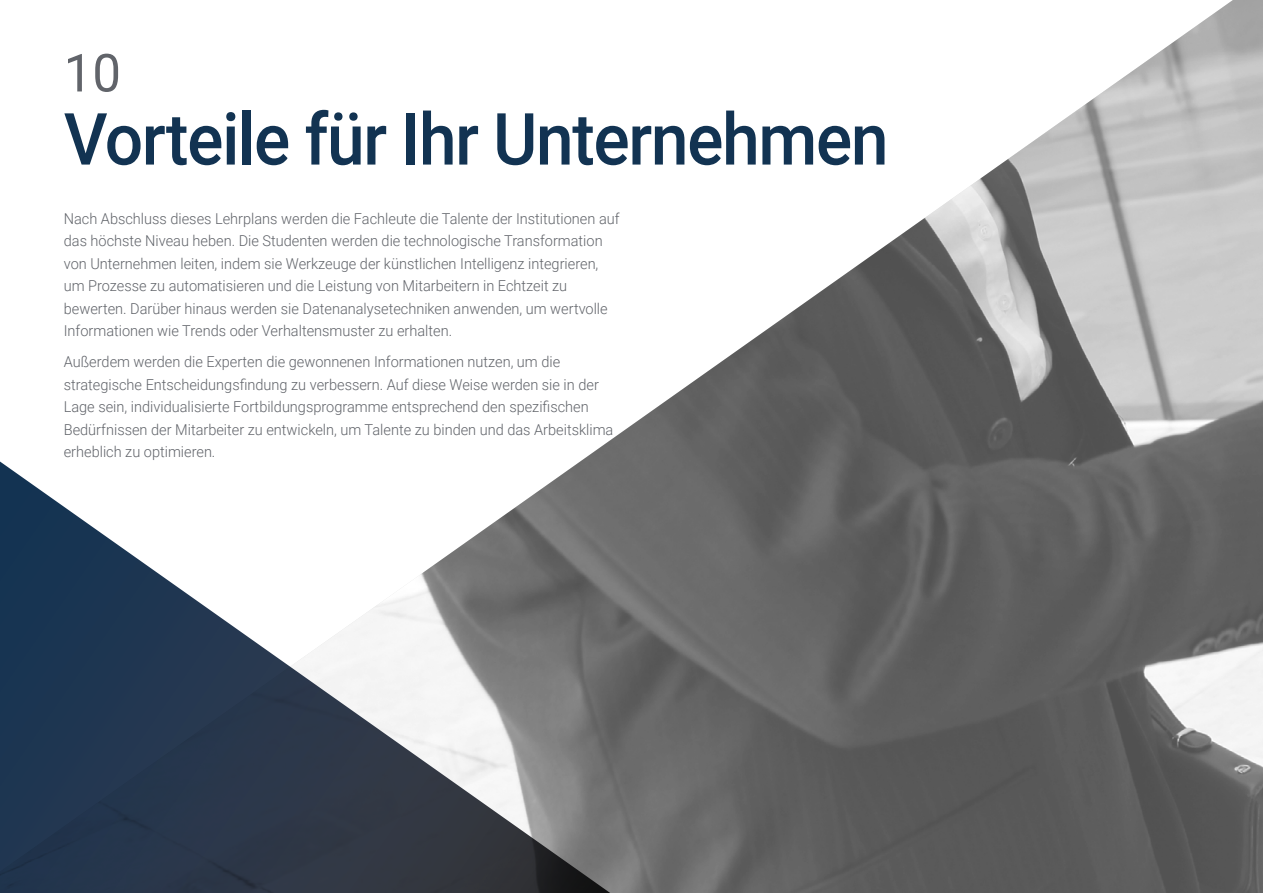
<style>
.page{position:relative;width:1263px;height:893px;background:#fff}
.page>*{position:absolute;margin:0;border:0;box-sizing:border-box;transform-origin:0 0}
.t1{font:500 72px "Roboto";letter-spacing:-.02em;color:#123352;scale:.94 1}
.t2{font:52.5px "Roboto";color:#61646a}
.t3{font:300 15px/22.5px "Roboto";color:#61646a}
</style>
<div class="page">
<img style="left:602px;top:0;width:661px;height:893px">
<svg style="left:0;top:446px;width:640px;height:447px"></svg>
<h2 class="t2" style="left:64px;top:36px;width:59px">10</h2>
<h1 class="t1" style="left:64px;top:89px;width:879px">Vorteile für Ihr Unternehmen</h1>
<p class="t3" style="left:64px;top:207px;width:557px">Nach Abschluss dieses Lehrplans werden die Fachleute die Talente der Institutionen auf das höchste Niveau heben. Die Studenten werden die technologische Transformation von Unternehmen leiten, indem sie Werkzeuge der künstlichen Intelligenz integrieren, um Prozesse zu automatisieren und die Leistung von Mitarbeitern in Echtzeit zu bewerten. Darüber hinaus werden sie Datenanalysetechniken anwenden, um wertvolle Informationen wie Trends oder Verhaltensmuster zu erhalten.</p>
<p class="t3" style="left:64px;top:350px;width:551px">Außerdem werden die Experten die gewonnenen Informationen nutzen, um die strategische Entscheidungsfindung zu verbessern. Auf diese Weise werden sie in der Lage sein, individualisierte Fortbildungsprogramme entsprechend den spezifischen Bedürfnissen der Mitarbeiter zu entwickeln, um Talente zu binden und das Arbeitsklima erheblich zu optimieren.</p>
</div>
